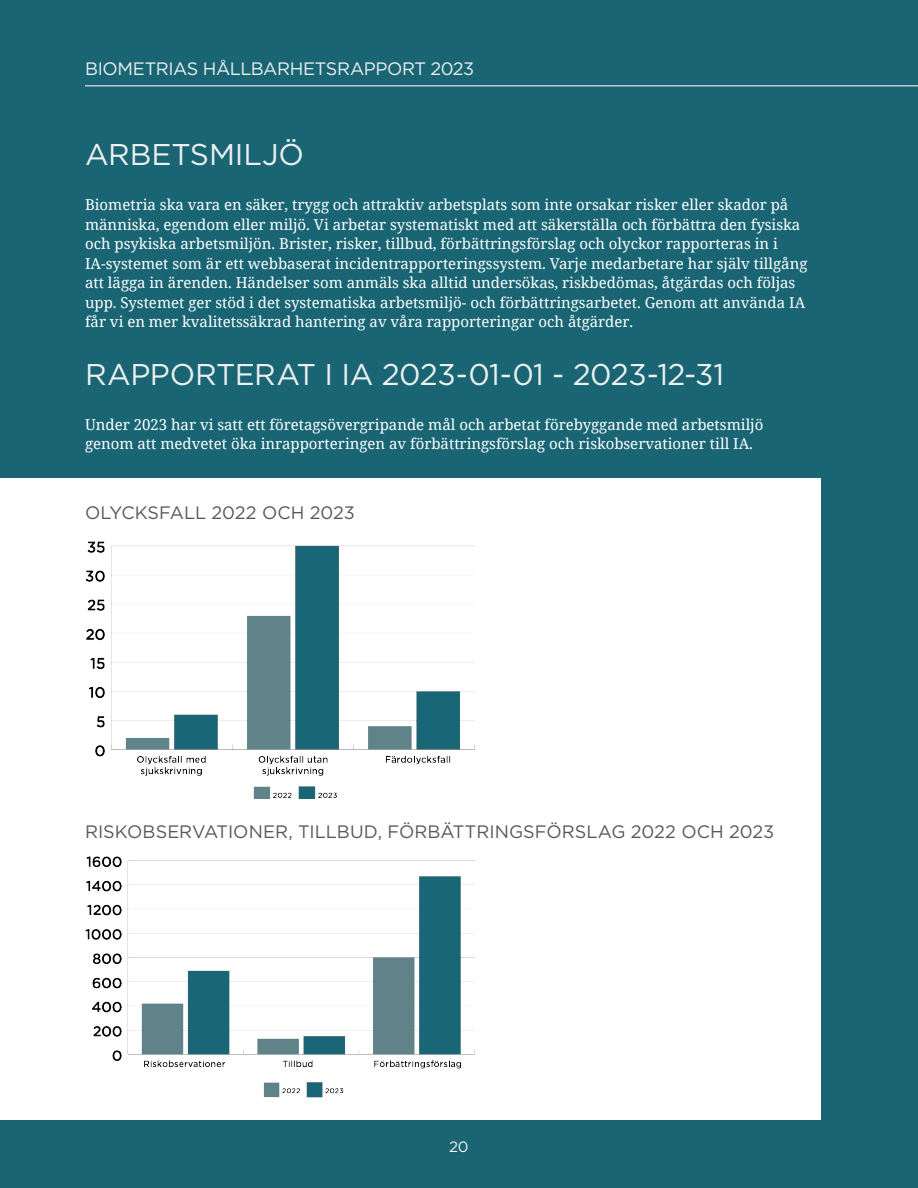
<style>
.page{position:relative;width:918px;height:1188px;background:#196573}
.page>*{position:absolute;margin:0;border:0;box-sizing:border-box;transform-origin:0 0}
.Rubrik_2{font:30px "Gotham";letter-spacing:-.015em;color:#edeff1}
.Brödtext{font:18px "Gotham";color:#57585a}
.t1{font:18px "Gotham";letter-spacing:-.025em;color:#edeff1}
.Brödtext-2{font:15px/19.5px "Noto Serif";color:#fff}
.t2{font:15px "Gotham";color:#f1f4f6}
</style>
<div class="page">
<div style="left:0;top:478px;width:821px;height:641px;background:#fff"></div>
<img style="left:85px;top:541px;width:390px;height:258px">
<img style="left:85px;top:856px;width:390px;height:242px">
<hr style="left:85px;top:85px;width:833px;height:2px;background:#c7c8ca">
<p class="t1" style="left:85px;top:57px;width:391px">BIOMETRIAS HÅLLBARHETSRAPPORT 2023</p>
<p class="Rubrik_2" style="left:85px;top:135px;width:220px">ARBETSMILJÖ</p>
<p class="Brödtext-2" style="left:85px;top:195px;width:724px">Biometria ska vara en säker, trygg och attraktiv arbetsplats som inte orsakar risker eller skador på människa, egendom eller miljö. Vi arbetar systematiskt med att säkerställa och förbättra den fysiska och psykiska arbetsmiljön. Brister, risker, tillbud, förbättringsförslag och olyckor rapporteras in i IA-systemet som är ett webbaserat incidentrapporteringssystem. Varje medarbetare har själv tillgång att lägga in ärenden. Händelser som anmäls ska alltid undersökas, riskbedömas, åtgärdas och följas upp. Systemet ger stöd i det systematiska arbetsmiljö- och förbättringsarbetet. Genom att använda IA får vi en mer kvalitetssäkrad hantering av våra rapporteringar och åtgärder.</p>
<p class="Rubrik_2" style="left:85px;top:355px;width:641px">RAPPORTERAT I IA 2023-01-01 - 2023-12-31</p>
<p class="Brödtext-2" style="left:85px;top:414px;width:680px">Under 2023 har vi satt ett företagsövergripande mål och arbetat förebyggande med arbetsmiljö genom att medvetet öka inrapporteringen av förbättringsförslag och riskobservationer till IA.</p>
<p class="Brödtext" style="left:85px;top:501px;width:271px">OLYCKSFALL 2022 OCH 2023</p>
<p class="Brödtext" style="left:85px;top:820px;width:691px">RISKOBSERVATIONER, TILLBUD, FÖRBÄTTRINGSFÖRSLAG 2022 OCH 2023</p>
<p class="t2" style="left:449px;top:1137px;width:21px">20</p>
</div>
